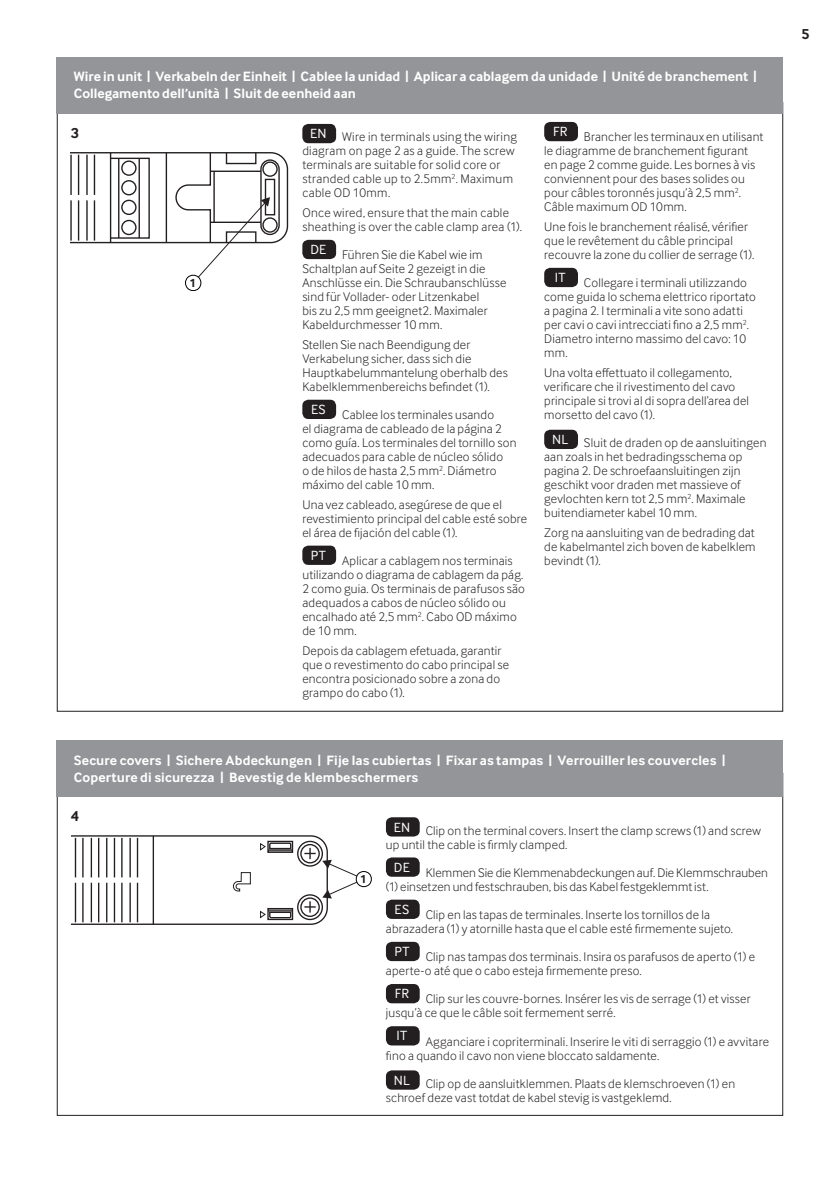
<style>
.page{position:relative;width:840px;height:1191px;background:#fff}
.page>*{position:absolute;margin:0;border:0;box-sizing:border-box;transform-origin:0 0}
.t1{font:700 15px "Inter Face";color:#231f20}
.t2{font:700 14px/16.8px "Inter Face";letter-spacing:.005em;color:#fff}
.t3{font:13.8px "Inter Face";color:#fff}
.t4{font:300 13px/14px "Inter Face";letter-spacing:.015em;color:#231f20}
.t5{font:700 12.2px "Inter Face";color:#231f20}
.t6{font:700 12px "Inter Face";color:#231f20}
</style>
<div class="page">
<svg style="left:71px;top:835px;width:300px;height:90px"></svg>
<div style="left:57px;top:57px;width:725px;height:56px;background:#939598"></div>
<div style="left:57px;top:740px;width:725px;height:57px;background:#939598"></div>
<div style="left:302px;top:124px;width:34px;height:19px;background:#231f20;border-radius:6px"></div>
<div style="left:302px;top:240px;width:34px;height:19px;background:#231f20;border-radius:6px"></div>
<div style="left:302px;top:400px;width:34px;height:19px;background:#231f20;border-radius:6px"></div>
<div style="left:302px;top:545px;width:34px;height:20px;background:#231f20;border-radius:6px"></div>
<div style="left:544px;top:122px;width:33px;height:19px;background:#231f20;border-radius:6px"></div>
<div style="left:544px;top:268px;width:33px;height:19px;background:#231f20;border-radius:6px"></div>
<div style="left:544px;top:430px;width:33px;height:19px;background:#231f20;border-radius:6px"></div>
<div style="left:386px;top:817px;width:33px;height:19px;background:#231f20;border-radius:6px"></div>
<div style="left:386px;top:857px;width:33px;height:19px;background:#231f20;border-radius:6px"></div>
<div style="left:386px;top:899px;width:33px;height:20px;background:#231f20;border-radius:6px"></div>
<div style="left:386px;top:941px;width:33px;height:20px;background:#231f20;border-radius:6px"></div>
<div style="left:386px;top:984px;width:33px;height:19px;background:#231f20;border-radius:6px"></div>
<div style="left:386px;top:1026px;width:33px;height:19px;background:#231f20;border-radius:6px"></div>
<div style="left:386px;top:1070px;width:33px;height:19px;background:#231f20;border-radius:6px"></div>
<svg style="left:71px;top:152px;width:217px;height:139px"></svg>
<p class="t2" style="left:74px;top:68px;width:684px">Wire in unit | Verkabeln der Einheit | Cablee la unidad | Aplicar a cablagem da unidade | Unité de branchement |<br>Collegamento dell’unità | Sluit de eenheid aan</p>
<p class="t1" style="left:71px;top:124px;width:10px">3</p>
<p class="t5" style="left:189px;top:276px;width:8px">1</p>
<p class="t4" style="left:302px;top:130px;width:216px;text-indent:8px"><sup>EN</sup> Wire in terminals using the wiring diagram on page 2 as a guide. The screw terminals are suitable for solid core or stranded cable up to 2.5mm<sup>2</sup>. Maximum cable OD 10mm.</p>
<p class="t4" style="left:302px;top:205px;width:221px">Once wired, ensure that the main cable sheathing is over the cable clamp area (1).</p>
<p class="t4" style="left:302px;top:248px;width:205px;text-indent:8px"><sup>DE</sup> Führen Sie die Kabel wie im Schaltplan auf Seite 2 gezeigt in die Anschlüsse ein. Die Schraubanschlüsse sind für Vollader- oder Litzenkabel<br>bis zu 2,5 mm geeignet2. Maximaler Kabeldurchmesser 10 mm.</p>
<p class="t4" style="left:302px;top:337px;width:207px">Stellen Sie nach Beendigung der Verkabelung sicher, dass sich die Hauptkabelummantelung oberhalb des Kabelklemmenbereichs befindet (1).</p>
<p class="t4" style="left:302px;top:407px;width:216px;text-indent:9px"><sup>ES</sup> Cablee los terminales usando<br>el diagrama de cableado de la página 2 como guía. Los terminales del tornillo son adecuados para cable de núcleo sólido<br>o de hilos de hasta 2,5 mm<sup>2</sup>. Diámetro máximo del cable 10 mm.</p>
<p class="t4" style="left:302px;top:497px;width:226px">Una vez cableado, asegúrese de que el revestimiento principal del cable esté sobre el área de fijación del cable (1).</p>
<p class="t4" style="left:302px;top:553px;width:224px;text-indent:8px"><sup>PT</sup> Aplicar a cablagem nos terminais utilizando o diagrama de cablagem da pág.<br>2 como guia. Os terminais de parafusos são adequados a cabos de núcleo sólido ou encalhado até 2,5 mm<sup>2</sup>. Cabo OD máximo de 10 mm.</p>
<p class="t4" style="left:302px;top:643px;width:208px">Depois da cablagem efetuada, garantir que o revestimento do cabo principal se encontra posicionado sobre a zona do grampo do cabo (1).</p>
<p class="t4" style="left:544px;top:130px;width:220px;text-indent:9px"><sup>FR</sup> Brancher les terminaux en utilisant le diagramme de branchement figurant en page 2 comme guide. Les bornes à vis conviennent pour des bases solides ou pour câbles toronnés jusqu’à 2,5 mm<sup>2</sup>.<br>Câble maximum OD 10mm.</p>
<p class="t4" style="left:544px;top:219px;width:211px">Une fois le branchement réalisé, vérifier que le revêtement du câble principal recouvre la zone du collier de serrage (1).</p>
<p class="t3" style="left:554px;top:270px;width:12px">IT</p>
<p class="t4" style="left:544px;top:276px;width:213px;text-indent:40px">Collegare i terminali utilizzando come guida lo schema elettrico riportato a pagina 2. I terminali a vite sono adatti per cavi o cavi intrecciati fino a 2,5 mm<sup>2</sup>.<br>Diametro interno massimo del cavo: 10 mm.</p>
<p class="t4" style="left:544px;top:365px;width:206px">Una volta effettuato il collegamento, verificare che il rivestimento del cavo principale si trovi al di sopra dell’area del morsetto del cavo (1).</p>
<p class="t4" style="left:544px;top:435px;width:224px;text-indent:8px"><sup>NL</sup> Sluit de draden op de aansluitingen aan zoals in het bedradingsschema op pagina 2. De schroefaansluitingen zijn geschikt voor draden met massieve of gevlochten kern tot 2,5 mm<sup>2</sup>. Maximale buitendiameter kabel 10 mm.</p>
<p class="t4" style="left:544px;top:525px;width:213px;text-align:justify">Zorg na aansluiting van de bedrading dat de kabelmantel zich boven de kabelklem bevindt (1).</p>
<p class="t2" style="left:74px;top:751px;width:653px">Secure covers | Sichere Abdeckungen | Fije las cubiertas | Fixar as tampas | Verrouiller les couvercles |<br>Coperture di sicurezza | Bevestig de klembeschermers</p>
<p class="t1" style="left:71px;top:807px;width:10px">4</p>
<p class="t6" style="left:360px;top:872px;width:8px">1</p>
<p class="t4" style="left:386px;top:823px;width:376px;text-indent:8px"><sup>EN</sup> Clip on the terminal covers. Insert the clamp screws (1) and screw up until the cable is firmly clamped.</p>
<p class="t4" style="left:386px;top:865px;width:383px;text-indent:8px"><sup>DE</sup> Klemmen Sie die Klemmenabdeckungen auf. Die Klemmschrauben (1) einsetzen und festschrauben, bis das Kabel festgeklemmt ist.</p>
<p class="t4" style="left:386px;top:907px;width:348px;text-indent:9px"><sup>ES</sup> Clip en las tapas de terminales. Inserte los tornillos de la abrazadera (1) y atornille hasta que el cable esté firmemente sujeto.</p>
<p class="t4" style="left:386px;top:949px;width:370px;text-indent:8px"><sup>PT</sup> Clip nas tampas dos terminais. Insira os parafusos de aperto (1) e aperte-o até que o cabo esteja firmemente preso.</p>
<p class="t4" style="left:386px;top:992px;width:366px;text-indent:9px"><sup>FR</sup> Clip sur les couvre-bornes. Insérer les vis de serrage (1) et visser jusqu’à ce que le câble soit fermement serré.</p>
<p class="t3" style="left:396px;top:1028px;width:12px">IT</p>
<p class="t4" style="left:386px;top:1034px;width:384px;text-indent:40px">Agganciare i copriterminali. Inserire le viti di serraggio (1) e avvitare fino a quando il cavo non viene bloccato saldamente.</p>
<p class="t4" style="left:386px;top:1076px;width:350px;text-indent:8px"><sup>NL</sup> Clip op de aansluitklemmen. Plaats de klemschroeven (1) en schroef deze vast totdat de kabel stevig is vastgeklemd.</p>
<p class="t1" style="left:801px;top:25px;width:10px">5</p>
</div>
